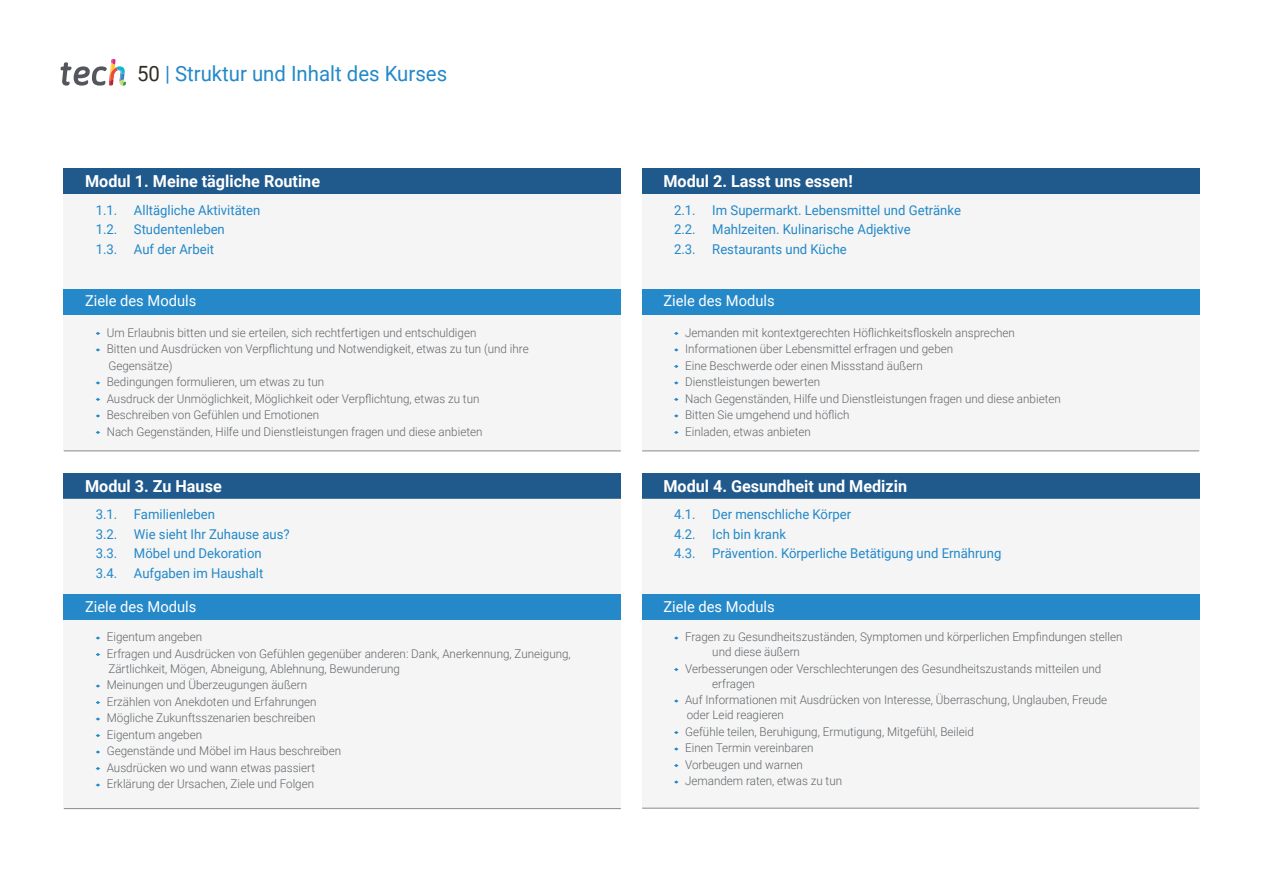
<style>
.page{position:relative;width:1263px;height:893px;background:#fff}
.page>*{position:absolute;margin:0;border:0;box-sizing:border-box;transform-origin:0 0}
.t1{font:21px "Roboto";color:#2488c9}
.t2{font:700 16.5px "Roboto";color:#fff}
.t3{font:15px "Roboto";color:#fff}
.t4{font:13.5px/19.5px "Roboto";color:#2488c9}
.t5{font:300 12px/16.5px "Roboto";color:#61646a}
.s1{color:#312e20}
</style>
<div class="page">
<div style="left:64px;top:168px;width:557px;height:26px;background:#20598b"></div>
<div style="left:64px;top:473px;width:557px;height:26px;background:#20598b"></div>
<div style="left:642px;top:168px;width:557px;height:26px;background:#20598b"></div>
<div style="left:642px;top:473px;width:557px;height:26px;background:#20598b"></div>
<div style="left:64px;top:194px;width:557px;height:257px;background:#f4f5f4"></div>
<div style="left:64px;top:499px;width:557px;height:309px;background:#f4f5f4"></div>
<div style="left:642px;top:194px;width:557px;height:257px;background:#f4f5f4"></div>
<div style="left:642px;top:499px;width:557px;height:309px;background:#f4f5f4"></div>
<div style="left:64px;top:289px;width:557px;height:26px;background:#2488c9"></div>
<div style="left:64px;top:594px;width:557px;height:25px;background:#2488c9"></div>
<div style="left:642px;top:289px;width:557px;height:26px;background:#2488c9"></div>
<div style="left:642px;top:594px;width:557px;height:25px;background:#2488c9"></div>
<svg style="left:96px;top:332px;width:4px;height:3px"></svg>
<svg style="left:96px;top:398px;width:4px;height:3px"></svg>
<svg style="left:96px;top:431px;width:4px;height:3px"></svg>
<svg style="left:96px;top:636px;width:4px;height:4px"></svg>
<svg style="left:96px;top:653px;width:4px;height:3px"></svg>
<svg style="left:96px;top:684px;width:4px;height:4px"></svg>
<svg style="left:96px;top:701px;width:4px;height:3px"></svg>
<svg style="left:96px;top:717px;width:4px;height:4px"></svg>
<svg style="left:96px;top:734px;width:4px;height:3px"></svg>
<svg style="left:96px;top:750px;width:4px;height:4px"></svg>
<svg style="left:96px;top:767px;width:4px;height:3px"></svg>
<svg style="left:96px;top:783px;width:4px;height:4px"></svg>
<svg style="left:674px;top:636px;width:4px;height:4px"></svg>
<svg style="left:674px;top:699px;width:4px;height:4px"></svg>
<svg style="left:674px;top:747px;width:4px;height:4px"></svg>
<svg style="left:674px;top:780px;width:4px;height:4px"></svg>
<hr style="left:64px;top:451px;width:557px;height:1px;background:#878a8e">
<hr style="left:64px;top:808px;width:557px;height:1px;background:#878a8e">
<hr style="left:642px;top:451px;width:557px;height:1px;background:#878a8e">
<hr style="left:642px;top:808px;width:557px;height:1px;background:#878a8e">
<svg style="left:61px;top:59px;width:65px;height:27px"></svg>
<h1 class="t1" style="left:137px;top:59px;width:312px"><span class="s1">50</span> | Struktur und Inhalt des Kurses</h1>
<h2 class="t2" style="left:85px;top:170px;width:237px">Modul 1. Meine tägliche Routine</h2>
<h2 class="t2" style="left:663px;top:170px;width:191px">Modul 2. Lasst uns essen!</h2>
<p class="t4" style="left:96px;top:200px;width:166px">1.1. Alltägliche Aktivitäten<br>1.2. Studentenleben<br>1.3. Auf der Arbeit</p>
<p class="t4" style="left:674px;top:200px;width:288px">2.1. Im Supermarkt. Lebensmittel und Getränke<br>2.2. Mahlzeiten. Kulinarische Adjektive<br>2.3. Restaurants und Küche</p>
<p class="t3" style="left:85px;top:291px;width:113px">Ziele des Moduls</p>
<p class="t3" style="left:663px;top:291px;width:113px">Ziele des Moduls</p>
<p class="t5" style="left:107px;top:324px;width:423px">Um Erlaubnis bitten und sie erteilen, sich rechtfertigen und entschuldigen<br>Bitten und Ausdrücken von Verpflichtung und Notwendigkeit, etwas zu tun (und ihre Gegensätze)<br>Bedingungen formulieren, um etwas zu tun<br>Ausdruck der Unmöglichkeit, Möglichkeit oder Verpflichtung, etwas zu tun Beschreiben von Gefühlen und Emotionen<br>Nach Gegenständen, Hilfe und Dienstleistungen fragen und diese anbieten</p>
<p class="t5" style="left:685px;top:324px;width:377px">Jemanden mit kontextgerechten Höflichkeitsfloskeln ansprechen Informationen über Lebensmittel erfragen und geben<br>Eine Beschwerde oder einen Missstand äußern<br>Dienstleistungen bewerten<br>Nach Gegenständen, Hilfe und Dienstleistungen fragen und diese anbieten Bitten Sie umgehend und höflich<br>Einladen, etwas anbieten</p>
<h2 class="t2" style="left:85px;top:474px;width:138px">Modul 3. Zu Hause</h2>
<h2 class="t2" style="left:663px;top:474px;width:245px">Modul 4. Gesundheit und Medizin</h2>
<p class="t4" style="left:96px;top:504px;width:196px">3.1. Familienleben<br>3.2. Wie sieht Ihr Zuhause aus?<br>3.3. Möbel und Dekoration<br>3.4. Aufgaben im Haushalt</p>
<p class="t4" style="left:674px;top:504px;width:329px">4.1. Der menschliche Körper<br>4.2. Ich bin krank<br>4.3. Prävention. Körperliche Betätigung und Ernährung</p>
<p class="t3" style="left:85px;top:596px;width:113px">Ziele des Moduls</p>
<p class="t3" style="left:663px;top:596px;width:113px">Ziele des Moduls</p>
<p class="t5" style="left:107px;top:628px;width:465px">Eigentum angeben<br>Erfragen und Ausdrücken von Gefühlen gegenüber anderen: Dank, Anerkennung, Zuneigung,</p>
<p class="t5" style="left:107px;top:660px;width:295px">Zärtlichkeit, Mögen, Abneigung, Ablehnung, Bewunderung Meinungen und Überzeugungen äußern<br>Erzählen von Anekdoten und Erfahrungen<br>Mögliche Zukunftsszenarien beschreiben<br>Eigentum angeben<br>Gegenstände und Möbel im Haus beschreiben Ausdrücken wo und wann etwas passiert<br>Erklärung der Ursachen, Ziele und Folgen</p>
<p class="t5" style="left:712px;top:629px;width:412px;line-height:15px;text-indent:-27px">Fragen zu Gesundheitszuständen, Symptomen und körperlichen Empfindungen stellen und diese äußern</p>
<p class="t5" style="left:712px;top:660px;width:390px;line-height:15px;text-indent:-27px">Verbesserungen oder Verschlechterungen des Gesundheitszustands mitteilen und erfragen</p>
<p class="t5" style="left:685px;top:692px;width:424px;line-height:15px">Auf Informationen mit Ausdrücken von Interesse, Überraschung, Unglauben, Freude oder Leid reagieren</p>
<p class="t5" style="left:685px;top:723px;width:290px">Gefühle teilen, Beruhigung, Ermutigung, Mitgefühl, Beileid Einen Termin vereinbaren<br>Vorbeugen und warnen<br>Jemandem raten, etwas zu tun</p>
</div>
